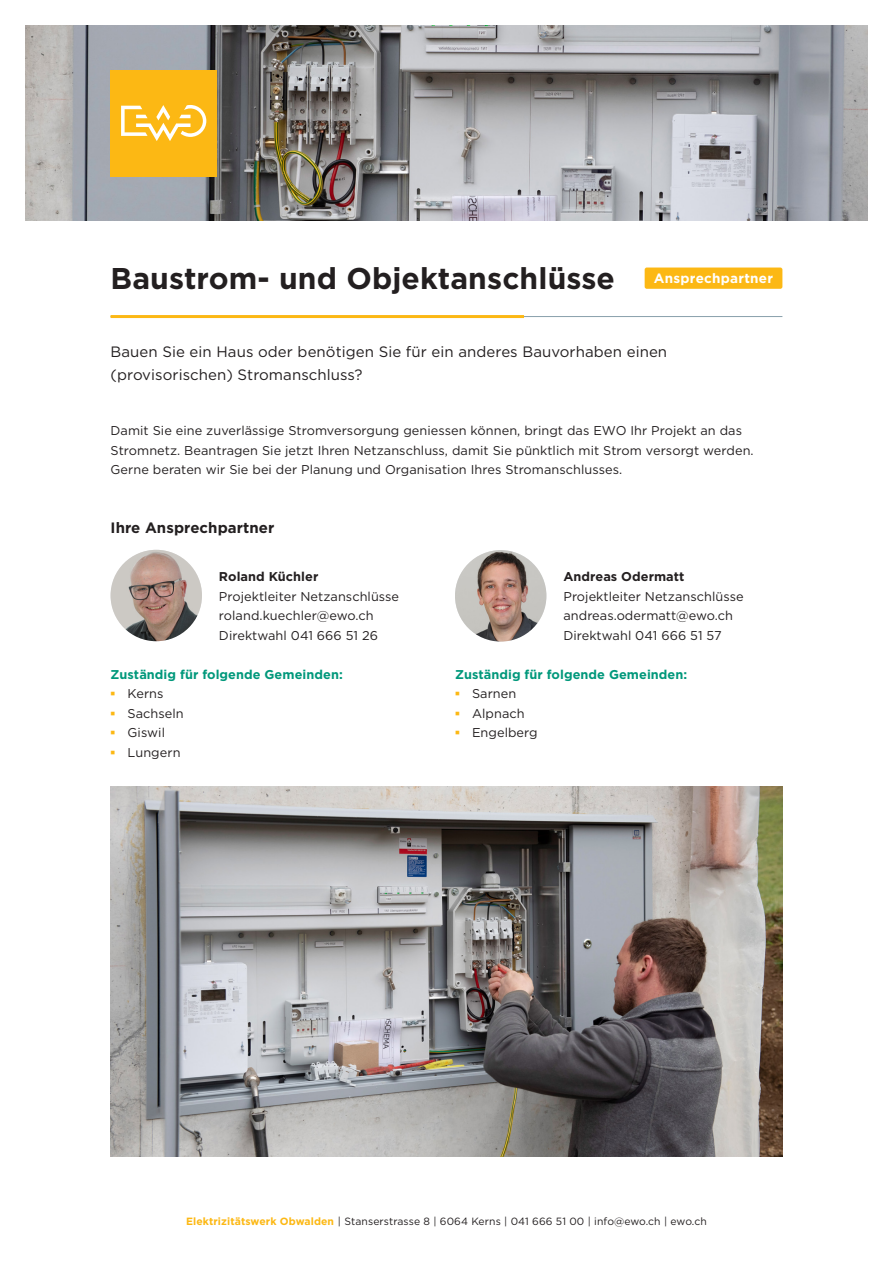
<style>
.page{position:relative;width:893px;height:1263px;background:#fff}
.page>*{position:absolute;margin:0;border:0;box-sizing:border-box;transform-origin:0 0}
._01_Haupttitel{font:700 30px "Gotham";letter-spacing:.005em;color:#231f20}
._02_Lead{font:15px "Gotham";letter-spacing:.005em;color:#231f20}
._03_Zwischentitel{font:700 15px "Gotham";letter-spacing:.005em;color:#231f20}
._07_Kategorie_Label{font:700 13.5px "Gotham";letter-spacing:.02em;color:#fff}
._03_Lauftext{font:12.75px/19.5px "Gotham";letter-spacing:.005em;color:#231f20}
._03_Untertitel{font:700 12.75px "Gotham";letter-spacing:.005em;color:#00987b}
._03_Untertitel-2{font:700 12.75px "Gotham";letter-spacing:.005em;color:#231f20}
._03_Untertitel-3{font:12.75px "Gotham";letter-spacing:.005em;color:#231f20}
.t1{font:10.5px "Gotham";letter-spacing:.01em;color:#231f20}
.s1{font-family:"Times New Roman";font-weight:700;font-size:13.5px;color:#fcb814}
.s2{font-weight:700;color:#fcb814}
</style>
<div class="page">
<img style="left:26px;top:26px;width:841px;height:195px">
<div style="left:111px;top:70px;width:106px;height:106px;background:#fcb814"></div>
<svg style="left:121px;top:105px;width:85px;height:36px"></svg>
<hr style="left:111px;top:316px;width:671px;height:1px;background:#89a0ac">
<hr style="left:111px;top:315px;width:413px;height:3px;background:#fcb814">
<img style="left:111px;top:550px;width:91px;height:91px;border-radius:46px">
<img style="left:455px;top:550px;width:91px;height:91px;border-radius:46px">
<div style="left:645px;top:268px;width:137px;height:21px;background:#fcb814;border-radius:2px"></div>
<img style="left:111px;top:786px;width:672px;height:371px">
<p class="_01_Haupttitel" style="left:111px;top:258px;width:506px">Baustrom- und Objektanschlüsse</p>
<p class="_07_Kategorie_Label" style="left:654px;top:269px;width:121px">Ansprechpartner</p>
<p class="_02_Lead" style="left:111px;top:342px;width:558px">Bauen Sie ein Haus oder benötigen Sie für ein anderes Bauvorhaben einen</p>
<p class="_02_Lead" style="left:111px;top:365px;width:254px">(provisorischen) Stromanschluss?</p>
<p class="_03_Lauftext" style="left:111px;top:420px;width:645px">Damit Sie eine zuverlässige Stromversorgung geniessen können, bringt das EWO Ihr Projekt an das<br>Stromnetz. Beantragen Sie jetzt Ihren Netzanschluss, damit Sie pünktlich mit Strom versorgt werden.<br>Gerne beraten wir Sie bei der Planung und Organisation Ihres Stromanschlusses.</p>
<p class="_03_Zwischentitel" style="left:111px;top:517px;width:165px">Ihre Ansprechpartner</p>
<p class="_03_Untertitel-2" style="left:219px;top:568px;width:101px">Roland Küchler</p>
<p class="_03_Untertitel-3" style="left:219px;top:588px;width:182px">Projektleiter Netzanschlüsse</p>
<p class="_03_Lauftext" style="left:219px;top:606px;width:156px">roland.kuechler@ewo.ch</p>
<p class="_03_Lauftext" style="left:219px;top:625px;width:161px">Direktwahl 041 666 51 26</p>
<p class="_03_Untertitel" style="left:111px;top:666px;width:234px">Zuständig für folgende Gemeinden:</p>
<p class="_03_Lauftext" style="left:111px;top:684px;width:54px"><span class="s1">▪</span> Kerns</p>
<p class="_03_Lauftext" style="left:111px;top:703px;width:75px"><span class="s1">▪</span> Sachseln</p>
<p class="_03_Lauftext" style="left:111px;top:723px;width:56px"><span class="s1">▪</span> Giswil</p>
<p class="_03_Lauftext" style="left:111px;top:742px;width:71px"><span class="s1">▪</span> Lungern</p>
<p class="_03_Untertitel-2" style="left:563px;top:568px;width:123px">Andreas Odermatt</p>
<p class="_03_Lauftext" style="left:563px;top:586px;width:182px">Projektleiter Netzanschlüsse</p>
<p class="_03_Lauftext" style="left:563px;top:606px;width:171px">andreas.odermatt@ewo.ch</p>
<p class="_03_Lauftext" style="left:563px;top:625px;width:160px">Direktwahl 041 666 51 57</p>
<p class="_03_Untertitel" style="left:455px;top:666px;width:234px">Zuständig für folgende Gemeinden:</p>
<p class="_03_Lauftext" style="left:455px;top:684px;width:63px"><span class="s1">▪</span> Sarnen</p>
<p class="_03_Lauftext" style="left:455px;top:703px;width:71px"><span class="s1">▪</span> Alpnach</p>
<p class="_03_Lauftext" style="left:455px;top:723px;width:84px"><span class="s1">▪</span> Engelberg</p>
<p class="t1" style="left:186px;top:1214px;width:522px"><span class="s2">Elektrizitätswerk Obwalden</span> | Stanserstrasse 8 | 6064 Kerns | 041 666 51 00 | info@ewo.ch | ewo.ch</p>
</div>
